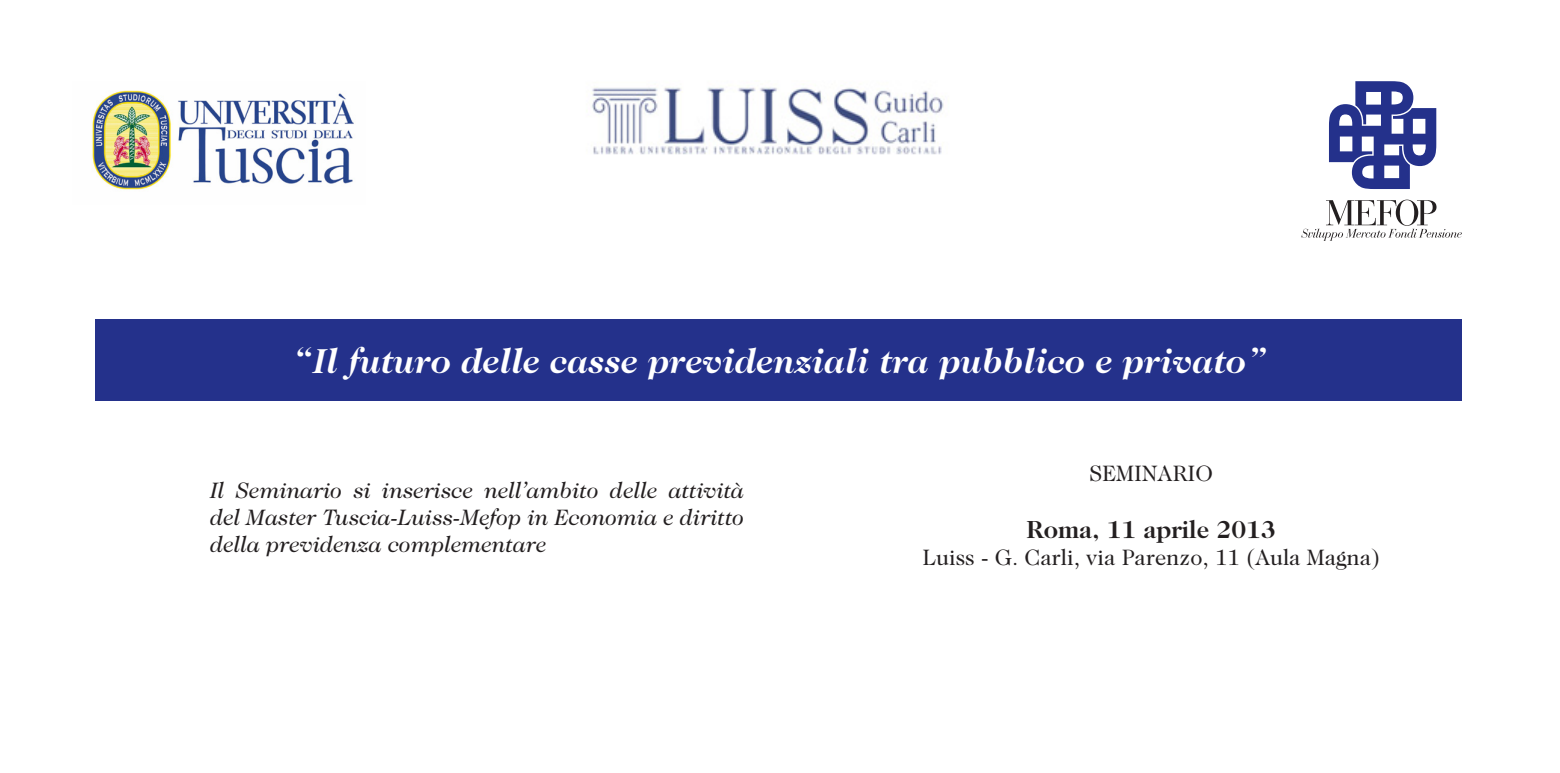
<style>
.page{position:relative;width:1560px;height:773px;background:#fff}
.page>*{position:absolute;margin:0;border:0;box-sizing:border-box;transform-origin:0 0}
.t1{font:italic 700 35px "Caslon 224 Std";color:#fff}
.t2{font:700 25px "Caslon 224 Std";color:#231f20}
.t3{font:italic 22.5px/27px "Caslon 224 Std";color:#231f20;text-align:justify}
.t4{font:22.5px "Caslon 224 Std";color:#231f20}
</style>
<div class="page">
<div style="left:95px;top:319px;width:1366px;height:81px;background:#24318b"></div>
<svg style="left:1301px;top:199px;width:160px;height:42px"></svg>
<svg style="left:1329px;top:81px;width:106px;height:108px"></svg>
<img style="left:591px;top:85px;width:353px;height:70px">
<img style="left:92px;top:90px;width:262px;height:100px">
<p class="t1" style="left:292px;top:340px;width:974px">“Il futuro delle casse previdenziali tra pubblico e privato”</p>
<p class="t3" style="left:210px;top:477px;width:535px">Il Seminario si inserisce nell’ambito delle attività del Master Tuscia-Luiss-Mefop in Economia e diritto della previdenza complementare</p>
<p class="t4" style="left:1089px;top:460px;width:125px">SEMINARIO</p>
<p class="t2" style="left:1026px;top:514px;width:251px">Roma, 11 aprile 2013</p>
<p class="t4" style="left:922px;top:544px;width:459px">Luiss - G. Carli, via Parenzo, 11 (Aula Magna)</p>
</div>
